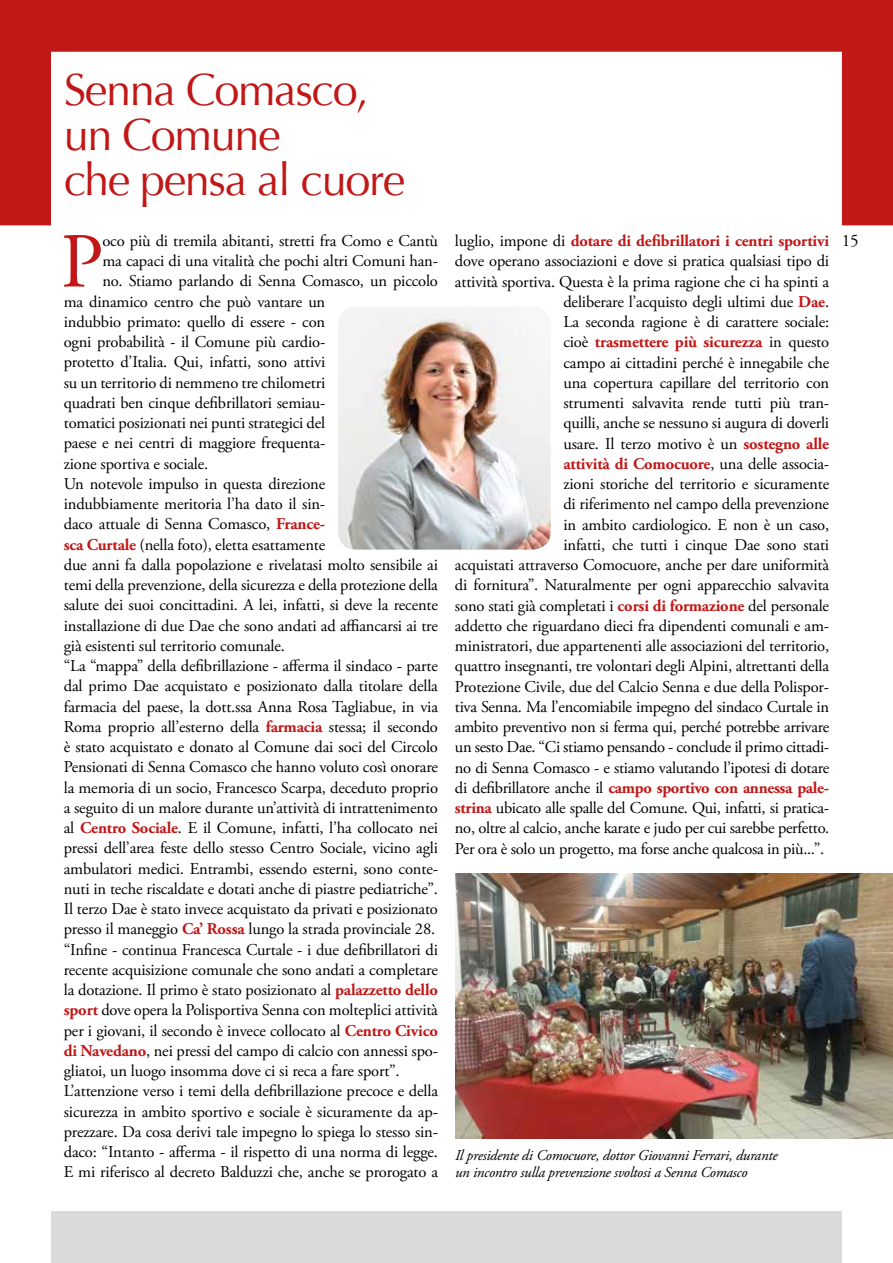
<style>
.page{position:relative;width:893px;height:1263px;background:#fff}
.page>*{position:absolute;margin:0;border:0;box-sizing:border-box;transform-origin:0 0}
.t1{font:77.55px "Adobe Garamond Pro";color:#c11717}
.t2{font:45px/45px "Optima";letter-spacing:-.03em;color:#c11717}
.t3{font:17.25px "Adobe Garamond Pro";color:#000}
.t4{font:16.5px "Adobe Garamond Pro";letter-spacing:-.01em;color:#000}
.t5{font:700 16.5px "Adobe Garamond Pro";letter-spacing:-.01em;color:#c11717}
.t6{font:italic 15px/16.5px "Adobe Garamond Pro";letter-spacing:-.015em;color:#000}
.s1{font-weight:700;color:#c11717}
.s2{font-weight:400;color:#000}
</style>
<div class="page">
<svg style="left:0;top:0;width:893px;height:225px"></svg>
<img style="left:338px;top:307px;width:213px;height:243px">
<img style="left:455px;top:873px;width:438px;height:265px">
<div style="left:51px;top:1211px;width:791px;height:52px;background:#dadada"></div>
<h2 class="t2" style="left:64px;top:68px;width:343px">Senna Comasco, un Comune<br>che pensa al cuore</h2>
<h1 class="t1" style="left:61px;top:215px;width:44px">P</h1>
<p class="t4" style="left:102px;top:231px;width:337px">oco più di tremila abitanti, stretti fra Como e Cantù</p>
<p class="t4" style="left:102px;top:251px;width:337px">ma capaci di una vitalità che pochi altri Comuni han-</p>
<p class="t4" style="left:102px;top:271px;width:337px">no. Stiamo parlando di Senna Comasco, un piccolo</p>
<p class="t4" style="left:64px;top:292px;width:263px">ma dinamico centro che può vantare un</p>
<p class="t4" style="left:64px;top:312px;width:263px">indubbio primato: quello di essere - con</p>
<p class="t4" style="left:64px;top:332px;width:263px">ogni probabilità - il Comune più cardio-</p>
<p class="t4" style="left:64px;top:352px;width:263px">protetto d’Italia. Qui, infatti, sono attivi</p>
<p class="t4" style="left:64px;top:373px;width:263px">su un territorio di nemmeno tre chilometri</p>
<p class="t4" style="left:64px;top:393px;width:263px">quadrati ben cinque defibrillatori semiau-</p>
<p class="t4" style="left:64px;top:413px;width:263px">tomatici posizionati nei punti strategici del</p>
<p class="t4" style="left:64px;top:433px;width:263px">paese e nei centri di maggiore frequenta-</p>
<p class="t4" style="left:64px;top:454px;width:146px">zione sportiva e sociale.</p>
<p class="t4" style="left:64px;top:474px;width:263px">Un notevole impulso in questa direzione</p>
<p class="t4" style="left:64px;top:494px;width:263px">indubbiamente meritoria l’ha dato il sin-</p>
<p class="t4" style="left:64px;top:514px;width:263px">daco attuale di Senna Comasco, <span class="s1">France-</span></p>
<p class="t4" style="left:64px;top:534px;width:263px"><span class="s1">sca Curtale</span> (nella foto), eletta esattamente</p>
<p class="t4" style="left:64px;top:555px;width:376px">due anni fa dalla popolazione e rivelatasi molto sensibile ai</p>
<p class="t4" style="left:64px;top:575px;width:376px">temi della prevenzione, della sicurezza e della protezione della</p>
<p class="t4" style="left:64px;top:595px;width:376px">salute dei suoi concittadini. A lei, infatti, si deve la recente</p>
<p class="t4" style="left:64px;top:615px;width:376px">installazione di due Dae che sono andati ad affiancarsi ai tre</p>
<p class="t4" style="left:64px;top:636px;width:223px">già esistenti sul territorio comunale.</p>
<p class="t4" style="left:64px;top:656px;width:376px">“La “mappa” della defibrillazione - afferma il sindaco - parte</p>
<p class="t4" style="left:64px;top:676px;width:376px">dal primo Dae acquistato e posizionato dalla titolare della</p>
<p class="t4" style="left:64px;top:696px;width:376px">farmacia del paese, la dott.ssa Anna Rosa Tagliabue, in via</p>
<p class="t4" style="left:64px;top:717px;width:376px">Roma proprio all’esterno della <span class="s1">farmacia</span> stessa; il secondo</p>
<p class="t4" style="left:64px;top:737px;width:376px">è stato acquistato e donato al Comune dai soci del Circolo</p>
<p class="t4" style="left:64px;top:757px;width:376px">Pensionati di Senna Comasco che hanno voluto così onorare</p>
<p class="t4" style="left:64px;top:777px;width:376px">la memoria di un socio, Francesco Scarpa, deceduto proprio</p>
<p class="t4" style="left:64px;top:798px;width:376px">a seguito di un malore durante un’attività di intrattenimento</p>
<p class="t4" style="left:64px;top:818px;width:376px">al <span class="s1">Centro Sociale</span>. E il Comune, infatti, l’ha collocato nei</p>
<p class="t4" style="left:64px;top:838px;width:376px">pressi dell’area feste dello stesso Centro Sociale, vicino agli</p>
<p class="t4" style="left:64px;top:858px;width:376px">ambulatori medici. Entrambi, essendo esterni, sono conte-</p>
<p class="t4" style="left:64px;top:879px;width:376px">nuti in teche riscaldate e dotati anche di piastre pediatriche”.</p>
<p class="t4" style="left:64px;top:899px;width:376px">Il terzo Dae è stato invece acquistato da privati e posizionato</p>
<p class="t4" style="left:64px;top:919px;width:373px">presso il maneggio <span class="s1">Ca’ Rossa</span> lungo la strada provinciale 28.</p>
<p class="t4" style="left:64px;top:939px;width:376px">“Infine - continua Francesca Curtale - i due defibrillatori di</p>
<p class="t4" style="left:64px;top:960px;width:376px">recente acquisizione comunale che sono andati a completare</p>
<p class="t4" style="left:64px;top:980px;width:376px">la dotazione. Il primo è stato posizionato al <span class="s1">palazzetto dello</span></p>
<p class="t4" style="left:64px;top:1000px;width:376px"><span class="s1">sport</span> dove opera la Polisportiva Senna con molteplici attività</p>
<p class="t4" style="left:64px;top:1020px;width:376px">per i giovani, il secondo è invece collocato al <span class="s1">Centro Civico</span></p>
<p class="t4" style="left:64px;top:1041px;width:376px"><span class="s1">di Navedano</span>, nei pressi del campo di calcio con annessi spo-</p>
<p class="t4" style="left:64px;top:1061px;width:337px">gliatoi, un luogo insomma dove ci si reca a fare sport”.</p>
<p class="t4" style="left:64px;top:1081px;width:376px">L’attenzione verso i temi della defibrillazione precoce e della</p>
<p class="t4" style="left:64px;top:1101px;width:376px">sicurezza in ambito sportivo e sociale è sicuramente da ap-</p>
<p class="t4" style="left:64px;top:1122px;width:376px">prezzare. Da cosa derivi tale impegno lo spiega lo stesso sin-</p>
<p class="t4" style="left:64px;top:1142px;width:376px">daco: “Intanto - afferma - il rispetto di una norma di legge.</p>
<p class="t4" style="left:64px;top:1162px;width:376px">E mi riferisco al decreto Balduzzi che, anche se prorogato a</p>
<p class="t5" style="left:455px;top:231px;width:376px"><span class="s2">luglio, impone di</span> dotare di defibrillatori i centri sportivi</p>
<p class="t4" style="left:455px;top:251px;width:376px">dove operano associazioni e dove si pratica qualsiasi tipo di</p>
<p class="t4" style="left:455px;top:272px;width:376px">attività sportiva. Questa è la prima ragione che ci ha spinti a</p>
<p class="t4" style="left:563px;top:292px;width:267px">deliberare l’acquisto degli ultimi due <span class="s1">Dae</span>.</p>
<p class="t4" style="left:563px;top:312px;width:267px">La seconda ragione è di carattere sociale:</p>
<p class="t5" style="left:563px;top:333px;width:267px"><span class="s2">cioè</span> trasmettere più sicurezza <span class="s2">in questo</span></p>
<p class="t4" style="left:563px;top:353px;width:267px">campo ai cittadini perché è innegabile che</p>
<p class="t4" style="left:563px;top:373px;width:267px">una copertura capillare del territorio con</p>
<p class="t4" style="left:563px;top:393px;width:267px">strumenti salvavita rende tutti più tran-</p>
<p class="t4" style="left:563px;top:413px;width:267px">quilli, anche se nessuno si augura di doverli</p>
<p class="t4" style="left:563px;top:434px;width:267px">usare. Il terzo motivo è un <span class="s1">sostegno alle</span></p>
<p class="t5" style="left:563px;top:454px;width:267px">attività di Comocuore<span class="s2">, una delle associa-</span></p>
<p class="t4" style="left:563px;top:474px;width:267px">zioni storiche del territorio e sicuramente</p>
<p class="t4" style="left:563px;top:494px;width:267px">di riferimento nel campo della prevenzione</p>
<p class="t4" style="left:563px;top:515px;width:267px">in ambito cardiologico. E non è un caso,</p>
<p class="t4" style="left:563px;top:535px;width:267px">infatti, che tutti i cinque Dae sono stati</p>
<p class="t4" style="left:455px;top:555px;width:376px">acquistati attraverso Comocuore, anche per dare uniformità</p>
<p class="t4" style="left:455px;top:575px;width:376px">di fornitura”. Naturalmente per ogni apparecchio salvavita</p>
<p class="t4" style="left:455px;top:596px;width:376px">sono stati già completati i <span class="s1">corsi di formazione</span> del personale</p>
<p class="t4" style="left:455px;top:616px;width:376px">addetto che riguardano dieci fra dipendenti comunali e am-</p>
<p class="t4" style="left:455px;top:636px;width:376px">ministratori, due appartenenti alle associazioni del territorio,</p>
<p class="t4" style="left:455px;top:656px;width:376px">quattro insegnanti, tre volontari degli Alpini, altrettanti della</p>
<p class="t4" style="left:455px;top:676px;width:376px">Protezione Civile, due del Calcio Senna e due della Polispor-</p>
<p class="t4" style="left:455px;top:697px;width:376px">tiva Senna. Ma l’encomiabile impegno del sindaco Curtale in</p>
<p class="t4" style="left:455px;top:717px;width:376px">ambito preventivo non si ferma qui, perché potrebbe arrivare</p>
<p class="t4" style="left:455px;top:737px;width:376px">un sesto Dae. “Ci stiamo pensando - conclude il primo cittadi-</p>
<p class="t4" style="left:455px;top:757px;width:376px">no di Senna Comasco - e stiamo valutando l’ipotesi di dotare</p>
<p class="t5" style="left:455px;top:778px;width:376px"><span class="s2">di defibrillatore anche il</span> campo sportivo con annessa pale-</p>
<p class="t4" style="left:455px;top:798px;width:376px"><span class="s1">strina</span> ubicato alle spalle del Comune. Qui, infatti, si pratica-</p>
<p class="t4" style="left:455px;top:818px;width:376px">no, oltre al calcio, anche karate e judo per cui sarebbe perfetto.</p>
<p class="t4" style="left:455px;top:838px;width:371px">Per ora è solo un progetto, ma forse anche qualcosa in più...”.</p>
<p class="t3" style="left:842px;top:230px;width:18px">15</p>
<p class="t6" style="left:455px;top:1148px;width:324px">Il presidente di Comocuore, dottor Giovanni Ferrari, durante un incontro sulla prevenzione svoltosi a Senna Comasco</p>
</div>
